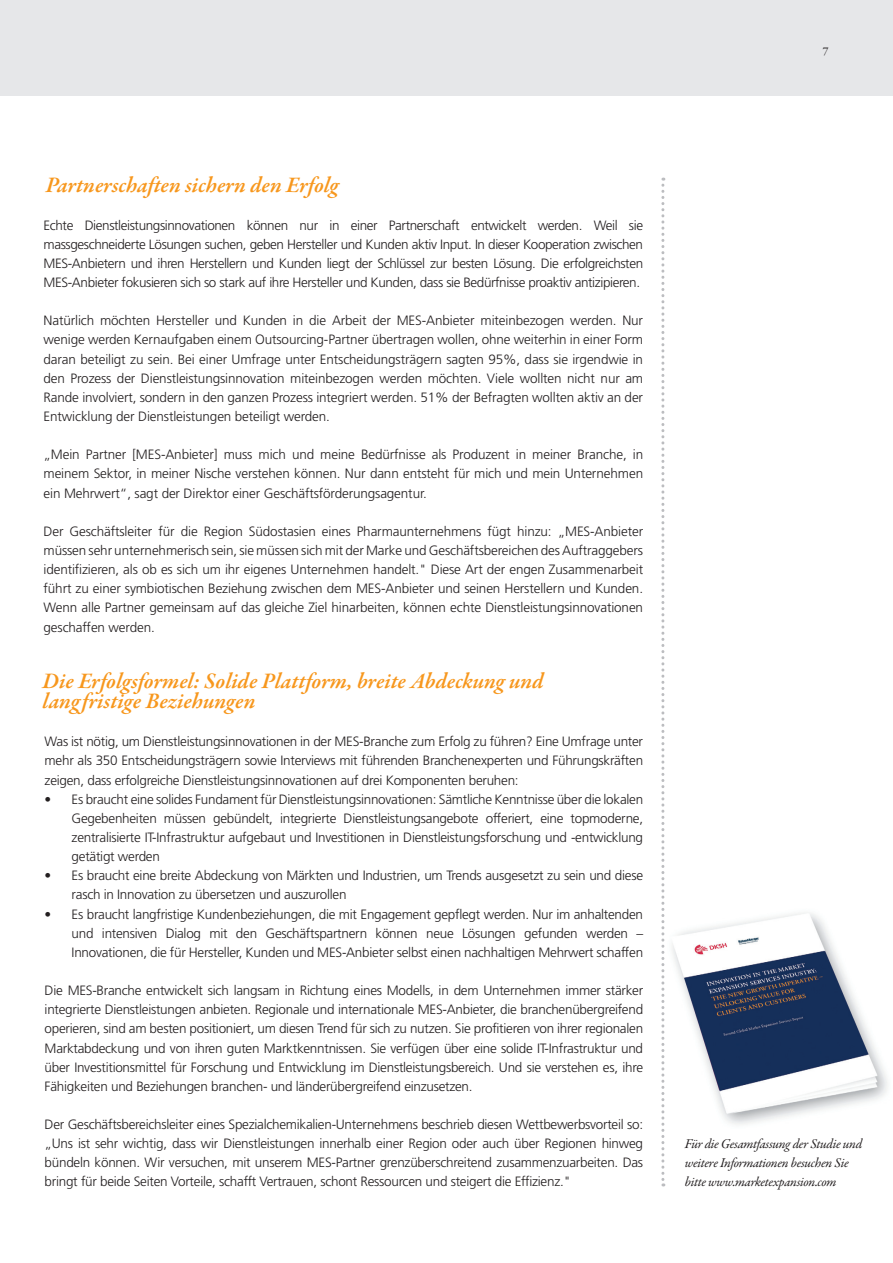
<style>
.page{position:relative;width:893px;height:1263px;background:#fff}
.page>*{position:absolute;margin:0;border:0;box-sizing:border-box;transform-origin:0 0}
.Garamond_Kursiv_semi{font:italic 600 22.5px "Garamond Premr Pro";color:#f7971d}
.Frutiger_regular_9pt{font:300 13.5px/19.2px "Frutiger LT Pro";letter-spacing:-.02em;color:#231f20;text-align:justify}
.Arial_regular_9pt{font:italic 13.5px/19.2px "Garamond Premr Pro";letter-spacing:-.025em;color:#231f20}
.t1{font:12px "Garamond Premr Pro";color:#231f20}
</style>
<div class="page">
<img style="left:664px;top:909px;width:223px;height:228px">
<div style="left:0;top:0;width:893px;height:96px;background:#e6e7e9"></div>
<svg style="left:661px;top:178px;width:3px;height:1008px"></svg>
<p class="t1" style="left:823px;top:44px;width:7px">7</p>
<p class="Garamond_Kursiv_semi" style="left:46px;top:171px;width:295px">Partnerschaften sichern den Erfolg</p>
<p class="Frutiger_regular_9pt" style="left:44px;top:215px;width:601px">Echte Dienstleistungsinnovationen können nur in einer Partnerschaft entwickelt werden. Weil sie massgeschneiderte Lösungen suchen, geben Hersteller und Kunden aktiv Input. In dieser Kooperation zwischen MES-Anbietern und ihren Herstellern und Kunden liegt der Schlüssel zur besten Lösung. Die erfolgreichsten MES-Anbieter fokusieren sich so stark auf ihre Hersteller und Kunden, dass sie Bedürfnisse proaktiv antizipieren.</p>
<p class="Frutiger_regular_9pt" style="left:44px;top:311px;width:601px">Natürlich möchten Hersteller und Kunden in die Arbeit der MES-Anbieter miteinbezogen werden. Nur wenige werden Kernaufgaben einem Outsourcing-Partner übertragen wollen, ohne weiterhin in einer Form daran beteiligt zu sein. Bei einer Umfrage unter Entscheidungsträgern sagten 95%, dass sie irgendwie in den Prozess der Dienstleistungsinnovation miteinbezogen werden möchten. Viele wollten nicht nur am Rande involviert, sondern in den ganzen Prozess integriert werden. 51% der Befragten wollten aktiv an der Entwicklung der Dienstleistungen beteiligt werden.</p>
<p class="Frutiger_regular_9pt" style="left:44px;top:445px;width:601px">„Mein Partner [MES-Anbieter] muss mich und meine Bedürfnisse als Produzent in meiner Branche, in meinem Sektor, in meiner Nische verstehen können. Nur dann entsteht für mich und mein Unternehmen ein Mehrwert“, sagt der Direktor einer Geschäftsförderungsagentur.</p>
<p class="Frutiger_regular_9pt" style="left:44px;top:522px;width:601px">Der Geschäftsleiter für die Region Südostasien eines Pharmaunternehmens fügt hinzu: „MES-Anbieter müssen sehr unternehmerisch sein, sie müssen sich mit der Marke und Geschäftsbereichen des Auftraggebers identifizieren, als ob es sich um ihr eigenes Unternehmen handelt." Diese Art der engen Zusammenarbeit führt zu einer symbiotischen Beziehung zwischen dem MES-Anbieter und seinen Herstellern und Kunden.<br>Wenn alle Partner gemeinsam auf das gleiche Ziel hinarbeiten, können echte Dienstleistungsinnovationen geschaffen werden.</p>
<p class="Garamond_Kursiv_semi" style="left:43px;top:667px;width:503px">Die Erfolgsformel: Solide Plattform, breite Abdeckung und</p>
<p class="Garamond_Kursiv_semi" style="left:43px;top:686px;width:214px">langfristige Beziehungen</p>
<p class="Frutiger_regular_9pt" style="left:45px;top:732px;width:600px">Was ist nötig, um Dienstleistungsinnovationen in der MES-Branche zum Erfolg zu führen? Eine Umfrage unter mehr als 350 Entscheidungsträgern sowie Interviews mit führenden Branchenexperten und Führungskräften zeigen, dass erfolgreiche Dienstleistungsinnovationen auf drei Komponenten beruhen:</p>
<p class="Frutiger_regular_9pt" style="left:72px;top:789px;width:573px;text-indent:-27px">• Es braucht eine solides Fundament für Dienstleistungsinnovationen: Sämtliche Kenntnisse über die lokalen Gegebenheiten müssen gebündelt, integrierte Dienstleistungsangebote offeriert, eine topmoderne, zentralisierte IT-Infrastruktur aufgebaut und Investitionen in Dienstleistungsforschung und -entwicklung getätigt werden</p>
<p class="Frutiger_regular_9pt" style="left:72px;top:866px;width:573px;text-indent:-27px">• Es braucht eine breite Abdeckung von Märkten und Industrien, um Trends ausgesetzt zu sein und diese rasch in Innovation zu übersetzen und auszurollen</p>
<p class="Frutiger_regular_9pt" style="left:72px;top:904px;width:573px;text-indent:-27px">• Es braucht langfristige Kundenbeziehungen, die mit Engagement gepflegt werden. Nur im anhaltenden und intensiven Dialog mit den Geschäftspartnern können neue Lösungen gefunden werden – Innovationen, die für Hersteller, Kunden und MES-Anbieter selbst einen nachhaltigen Mehrwert schaffen</p>
<p class="Frutiger_regular_9pt" style="left:45px;top:981px;width:600px">Die MES-Branche entwickelt sich langsam in Richtung eines Modells, in dem Unternehmen immer stärker integrierte Dienstleistungen anbieten. Regionale und internationale MES-Anbieter, die branchenübergreifend operieren, sind am besten positioniert, um diesen Trend für sich zu nutzen. Sie profitieren von ihrer regionalen Marktabdeckung und von ihren guten Marktkenntnissen. Sie verfügen über eine solide IT-Infrastruktur und über Investitionsmittel für Forschung und Entwicklung im Dienstleistungsbereich. Und sie verstehen es, ihre Fähigkeiten und Beziehungen branchen- und länderübergreifend einzusetzen.</p>
<p class="Frutiger_regular_9pt" style="left:45px;top:1115px;width:600px">Der Geschäftsbereichsleiter eines Spezialchemikalien-Unternehmens beschrieb diesen Wettbewerbsvorteil so: „Uns ist sehr wichtig, dass wir Dienstleistungen innerhalb einer Region oder auch über Regionen hinweg bündeln können. Wir versuchen, mit unserem MES-Partner grenzüberschreitend zusammenzuarbeiten. Das bringt für beide Seiten Vorteile, schafft Vertrauen, schont Ressourcen und steigert die Effizienz."</p>
<p class="Arial_regular_9pt" style="left:685px;top:1134px;width:179px">Für die Gesamtfassung der Studie und weitere Informationen besuchen Sie bitte www.marketexpansion.com</p>
</div>
